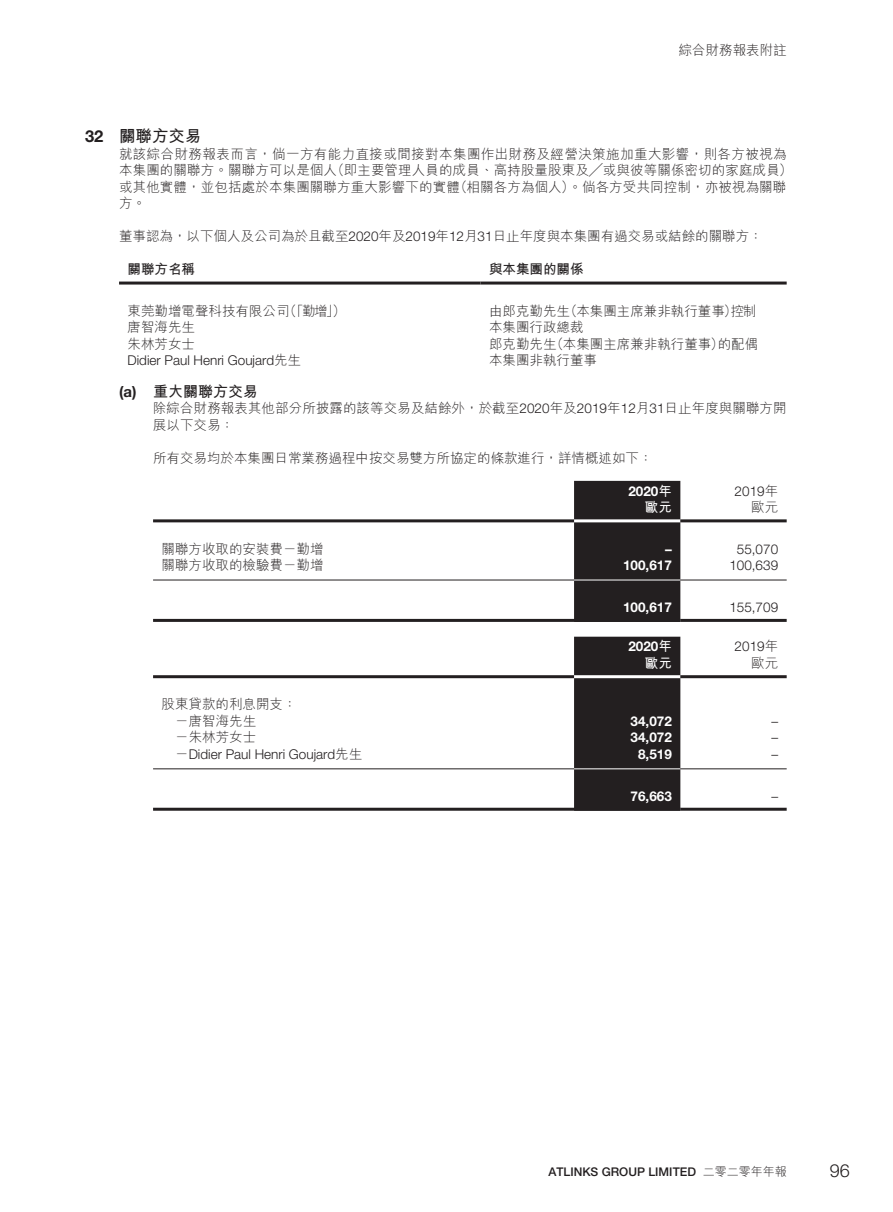
<style>
.page{position:relative;width:893px;height:1212px;background:#fff}
.page>*{position:absolute;margin:0;border:0;box-sizing:border-box;transform-origin:0 0}
.t1{font:300 18px "Helvetica Neue LT Std";color:#231f20}
.t2{font:700 16.5px "M Hei HK";color:#231f20}
.t3{font:700 15px "M Hei HK";color:#231f20}
.t4{font:300 13.5px/16.5px "M Hei HK";color:#231f20}
.t5{font:300 13.5px "Helvetica Neue LT Std";color:#231f20}
.t6{font:700 13.5px "Helvetica Neue LT Std";color:#fff}
.t7{font:700 13.5px "M Hei HK";color:#231f20}
.t8{font:700 13.5px "M Hei HK";color:#fff}
.t9{font:500 12px "Helvetica Neue LT Std";color:#231f20}
.s1{font-family:"Helvetica Neue LT Std"}
.s2{font-family:"M Hei HK"}
.s3{font-family:"M Hei HK";font-weight:300}
</style>
<div class="page">
<hr style="left:119px;top:282px;width:361px;height:3px;background:#231f20">
<hr style="left:480px;top:282px;width:307px;height:3px;background:#231f20">
<div style="left:574px;top:481px;width:106px;height:138px;background:#231f20"></div>
<hr style="left:153px;top:519px;width:421px;height:3px;background:#231f20">
<hr style="left:574px;top:519px;width:106px;height:3px;background:#fff">
<hr style="left:680px;top:519px;width:107px;height:3px;background:#231f20">
<hr style="left:153px;top:580px;width:421px;height:1px;background:#231f20">
<hr style="left:574px;top:580px;width:106px;height:1px;background:#fff">
<hr style="left:680px;top:580px;width:107px;height:1px;background:#231f20">
<hr style="left:153px;top:619px;width:421px;height:3px;background:#231f20">
<hr style="left:574px;top:619px;width:106px;height:3px;background:#231f20">
<hr style="left:680px;top:619px;width:107px;height:3px;background:#231f20">
<div style="left:574px;top:637px;width:106px;height:171px;background:#231f20"></div>
<hr style="left:153px;top:675px;width:421px;height:3px;background:#231f20">
<hr style="left:574px;top:675px;width:106px;height:3px;background:#fff">
<hr style="left:680px;top:675px;width:107px;height:3px;background:#231f20">
<hr style="left:153px;top:768px;width:421px;height:1px;background:#231f20">
<hr style="left:574px;top:768px;width:106px;height:1px;background:#fff">
<hr style="left:680px;top:768px;width:107px;height:1px;background:#231f20">
<hr style="left:153px;top:808px;width:421px;height:3px;background:#231f20">
<hr style="left:574px;top:808px;width:106px;height:3px;background:#231f20">
<hr style="left:680px;top:808px;width:107px;height:3px;background:#231f20">
<p class="t4" style="left:679px;top:41px;width:110px">綜合財務報表附註</p>
<p class="t2" style="left:85px;top:124px;width:118px"><span class="s1">32</span> 關聯方交易</p>
<p class="t4" style="left:119px;top:145px;width:675px">就該綜合財務報表而言，倘一方有能力直接或間接對本集團作出財務及經營決策施加重大影響，則各方被視為本集團的關聯方。關聯方可以是個人（即主要管理人員的成員、高持股量股東及╱或與彼等關係密切的家庭成員）或其他實體，並包括處於本集團關聯方重大影響下的實體（相關各方為個人）。倘各方受共同控制，亦被視為關聯方。</p>
<p class="t4" style="left:119px;top:228px;width:645px">董事認為，以下個人及公司為於且截至<span class="s1">2020</span>年及<span class="s1">2019</span>年<span class="s1">12</span>月<span class="s1">31</span>日止年度與本集團有過交易或結餘的關聯方：</p>
<p class="t7" style="left:128px;top:260px;width:69px">關聯方名稱</p>
<p class="t7" style="left:489px;top:260px;width:96px">與本集團的關係</p>
<p class="t4" style="left:128px;top:302px;width:220px">東莞勤增電聲科技有限公司（「勤增」）</p>
<p class="t4" style="left:489px;top:302px;width:269px">由郎克勤先生（本集團主席兼非執行董事）控制</p>
<p class="t4" style="left:128px;top:319px;width:69px">唐智海先生</p>
<p class="t4" style="left:489px;top:319px;width:96px">本集團行政總裁</p>
<p class="t4" style="left:128px;top:335px;width:69px">朱林芳女士</p>
<p class="t4" style="left:489px;top:335px;width:271px">郎克勤先生（本集團主席兼非執行董事）的配偶</p>
<p class="t5" style="left:128px;top:352px;width:175px">Didier Paul Henri Goujard<span class="s2">先生</span></p>
<p class="t4" style="left:489px;top:352px;width:109px">本集團非執行董事</p>
<p class="t3" style="left:119px;top:380px;width:141px"><span class="s1">(a)</span> 重大關聯方交易</p>
<p class="t4" style="left:153px;top:399px;width:635px">除綜合財務報表其他部分所披露的該等交易及結餘外，於截至<span class="s1">2020</span>年及<span class="s1">2019</span>年<span class="s1">12</span>月<span class="s1">31</span>日止年度與關聯方開展以下交易：</p>
<p class="t4" style="left:153px;top:449px;width:501px">所有交易均於本集團日常業務過程中按交易雙方所協定的條款進行，詳情概述如下：</p>
<p class="t6" style="left:628px;top:482px;width:45px">2020<span class="s2">年</span></p>
<p class="t5" style="left:735px;top:483px;width:45px">2019<span class="s2">年</span></p>
<p class="t8" style="left:645px;top:497px;width:28px">歐元</p>
<p class="t4" style="left:751px;top:498px;width:28px">歐元</p>
<p class="t4" style="left:162px;top:540px;width:163px">關聯方收取的安裝費－勤增</p>
<p class="t6" style="left:665px;top:540px;width:8px">–</p>
<p class="t5" style="left:737px;top:541px;width:43px">55,070</p>
<p class="t4" style="left:162px;top:556px;width:163px">關聯方收取的檢驗費－勤增</p>
<p class="t6" style="left:623px;top:557px;width:50px">100,617</p>
<p class="t5" style="left:729px;top:557px;width:50px">100,639</p>
<p class="t6" style="left:623px;top:598px;width:50px">100,617</p>
<p class="t5" style="left:729px;top:599px;width:50px">155,709</p>
<p class="t6" style="left:628px;top:638px;width:45px">2020<span class="s2">年</span></p>
<p class="t5" style="left:735px;top:638px;width:45px">2019<span class="s2">年</span></p>
<p class="t8" style="left:645px;top:653px;width:28px">歐元</p>
<p class="t4" style="left:751px;top:654px;width:28px">歐元</p>
<p class="t4" style="left:175px;top:696px;width:123px;text-indent:-14px">股東貸款的利息開支：－唐智海先生</p>
<p class="t6" style="left:631px;top:713px;width:43px">34,072</p>
<p class="t5" style="left:771px;top:713px;width:8px">–</p>
<p class="t4" style="left:175px;top:729px;width:82px">－朱林芳女士</p>
<p class="t6" style="left:631px;top:729px;width:43px">34,072</p>
<p class="t5" style="left:771px;top:729px;width:8px">–</p>
<p class="t5" style="left:175px;top:746px;width:189px"><span class="s2">－</span>Didier Paul Henri Goujard<span class="s2">先生</span></p>
<p class="t6" style="left:638px;top:746px;width:35px">8,519</p>
<p class="t5" style="left:771px;top:746px;width:8px">–</p>
<p class="t6" style="left:631px;top:787px;width:43px">76,663</p>
<p class="t5" style="left:771px;top:787px;width:8px">–</p>
<p class="t9" style="left:548px;top:1164px;width:240px">ATLINKS GROUP LIMITED <span class="s3">二零二零年年報</span></p>
<h1 class="t1" style="left:830px;top:1160px;width:22px">96</h1>
</div>
